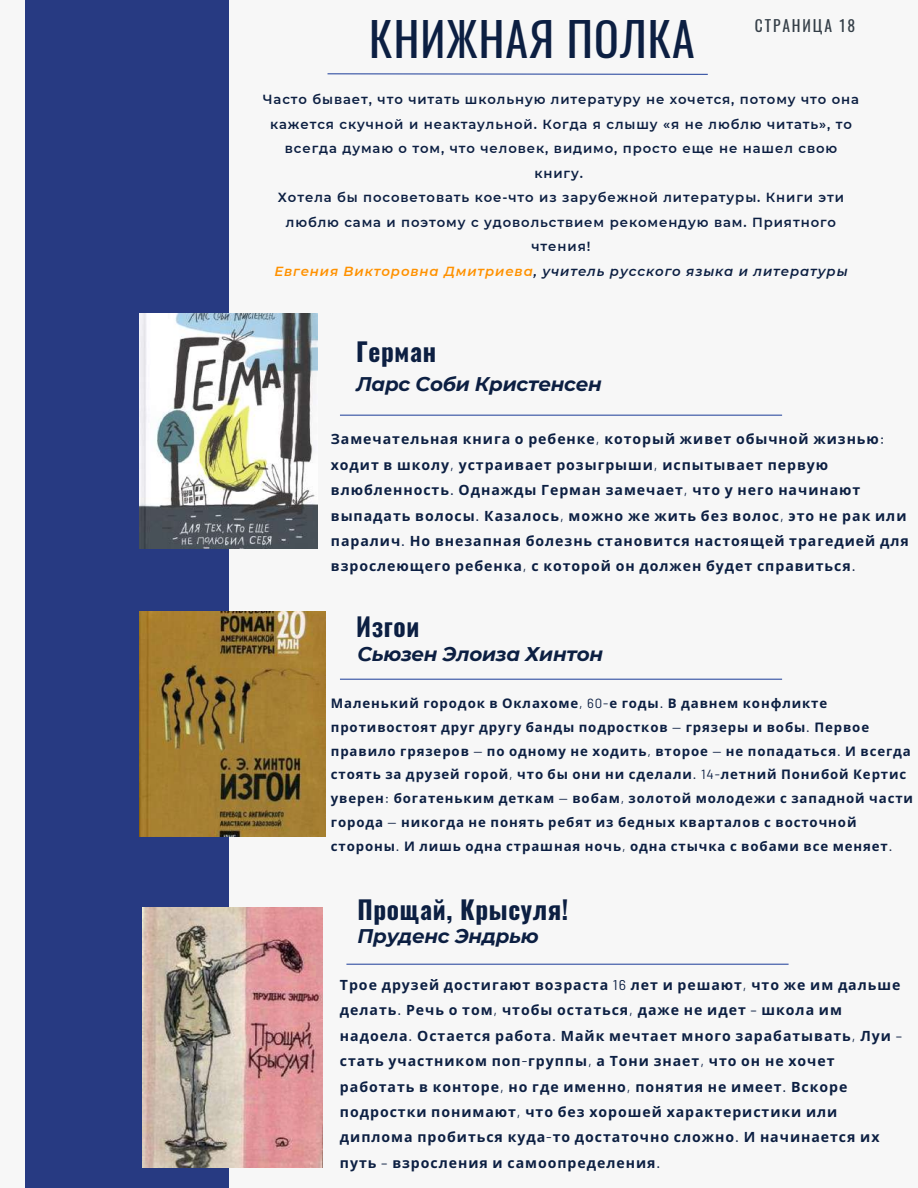
<style>
.page{position:relative;width:918px;height:1188px;background:#f7f7f7}
.page>*{position:absolute;margin:0;border:0;box-sizing:border-box;transform-origin:0 0}
.t1{font:45.9px "Oswald";letter-spacing:.025em;color:#0c1f42}
.t2{font:700 25.35px "Oswald";letter-spacing:.025em;color:#0c1f42}
.t3{font:italic 700 19.8px "Montserrat";letter-spacing:-.015em;color:#0c1f42}
.t4{font:15.6px "Oswald";letter-spacing:.12em;color:#353f48}
.t5{font:700 14.1px/25.3px "Noto Sans";letter-spacing:.07em;color:#0c1f42}
.t6{font:700 13.2px/23.9px "Noto Sans";letter-spacing:.07em;color:#0c1f42}
.t7{font:600 13.2px/24.5px "Montserrat";letter-spacing:.07em;color:#0c1f42;text-align:center}
.s1{font-style:italic;color:#ff9100}
.s2{font-style:italic}
.s3{font-family:"Barlow";font-weight:400}
</style>
<div class="page">
<svg style="left:327px;top:73px;width:381px;height:2px"></svg>
<div style="left:25px;top:0;width:204px;height:1188px;background:#273a82"></div>
<hr style="left:340px;top:415px;width:442px;height:1px;background:#3350a3">
<hr style="left:340px;top:679px;width:442px;height:1px;background:#3350a3">
<hr style="left:346px;top:964px;width:443px;height:1px;background:#3350a3">
<img style="left:140px;top:611px;width:185px;height:225px">
<img style="left:140px;top:314px;width:177px;height:235px">
<img style="left:143px;top:907px;width:180px;height:260px">
<p class="t4" style="left:755px;top:14px;width:102px">СТРАНИЦА 18</p>
<h1 class="t1" style="left:369px;top:3px;width:327px">КНИЖНАЯ ПОЛКА</h1>
<p class="t7" style="left:263px;top:87px;width:598px">Часто бывает, что читать школьную литературу не хочется, потому что она кажется скучной и неактаульной. Когда я слышу «я не люблю читать», то всегда думаю о том, что человек, видимо, просто еще не нашел свою книгу.<br>Хотела бы посоветовать кое-что из зарубежной литературы. Книги эти люблю сама и поэтому с удовольствием рекомендую вам. Приятного чтения!<br><span class="s1">Евгения Викторовна Дмитриева</span><span class="s2">, учитель русского языка и литературы</span></p>
<h2 class="t2" style="left:356px;top:331px;width:81px">Герман</h2>
<h3 class="t3" style="left:356px;top:372px;width:247px">Ларс Соби Кристенсен</h3>
<p class="t5" style="left:331px;top:426px;width:579px">Замечательная книга о ребенке<span class="s3">,</span> который живет обычной жизнью<span class="s3">: </span>ходит в школу<span class="s3">,</span> устраивает розыгрыши<span class="s3">,</span> испытывает первую влюбленность<span class="s3">.</span> Однажды Герман замечает<span class="s3">,</span> что у него начинают выпадать волосы<span class="s3">.</span> Казалось<span class="s3">,</span> можно же жить без волос<span class="s3">,</span> это не рак или паралич<span class="s3">.</span> Но внезапная болезнь становится настоящей трагедией для взрослеющего ребенка<span class="s3">,</span> с которой он должен будет справиться<span class="s3">.</span></p>
<h2 class="t2" style="left:356px;top:607px;width:65px">Изгои</h2>
<h3 class="t3" style="left:357px;top:642px;width:247px">Сьюзен Элоиза Хинтон</h3>
<p class="t6" style="left:331px;top:691px;width:584px">Маленький городок в Оклахоме<span class="s3">, 60-</span>е годы<span class="s3">.</span> В давнем конфликте противостоят друг другу банды подростков <span class="s3">—</span> грязеры и вобы<span class="s3">.</span> Первое правило грязеров <span class="s3">—</span> по одному не ходить<span class="s3">,</span> второе <span class="s3">—</span> не попадаться<span class="s3">.</span> И всегда стоять за друзей горой<span class="s3">,</span> что бы они ни сделали<span class="s3">. 14-</span>летний Понибой Кертис уверен<span class="s3">:</span> богатеньким деткам <span class="s3">—</span> вобам<span class="s3">,</span> золотой молодежи с западной части города <span class="s3">—</span> никогда не понять ребят из бедных кварталов с восточной стороны<span class="s3">.</span> И лишь одна страшная ночь<span class="s3">,</span> одна стычка с вобами все меняет<span class="s3">.</span></p>
<h2 class="t2" style="left:357px;top:889px;width:212px">Прощай, Крысуля!</h2>
<h3 class="t3" style="left:357px;top:924px;width:183px">Пруденс Эндрью</h3>
<p class="t5" style="left:340px;top:972px;width:564px">Трое друзей достигают возраста <span class="s3">16</span> лет и решают<span class="s3">,</span> что же им дальше делать<span class="s3">.</span> Речь о том<span class="s3">,</span> чтобы остаться<span class="s3">,</span> даже не идет <span class="s3">–</span> школа им надоела<span class="s3">.</span> Остается работа<span class="s3">.</span> Майк мечтает много зарабатывать<span class="s3">,</span> Луи <span class="s3">– </span>стать участником поп<span class="s3">-</span>группы<span class="s3">,</span> а Тони знает<span class="s3">,</span> что он не хочет работать в конторе<span class="s3">,</span> но где именно<span class="s3">,</span> понятия не имеет<span class="s3">.</span> Вскоре подростки понимают<span class="s3">,</span> что без хорошей характеристики или диплома пробиться куда<span class="s3">-</span>то достаточно сложно<span class="s3">.</span> И начинается их путь <span class="s3">–</span> взросления и самоопределения<span class="s3">.</span></p>
</div>
